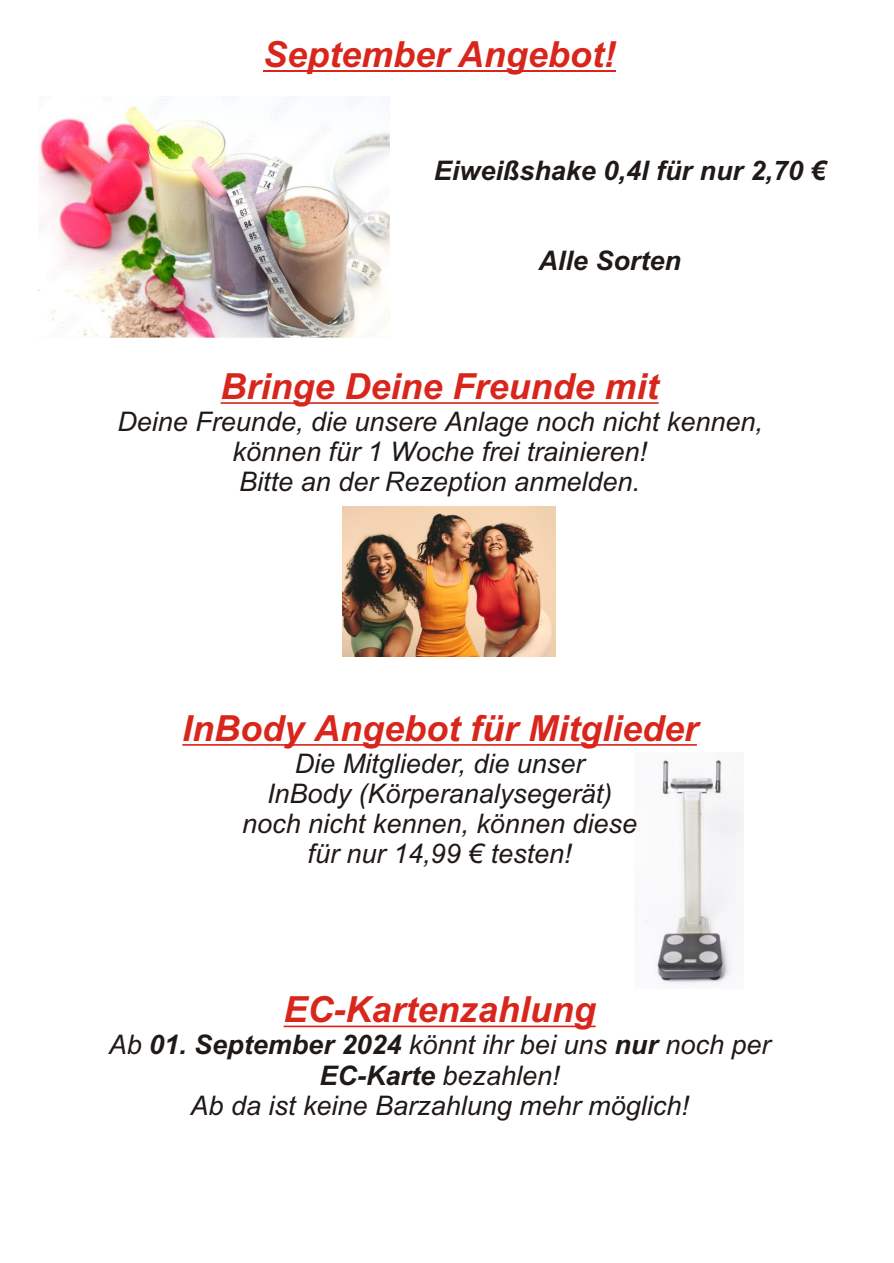
<style>
.page{position:relative;width:894px;height:1263px;background:#fff}
.page>*{position:absolute;margin:0;border:0;box-sizing:border-box;transform-origin:0 0}
.t1{font:italic 700 36px "Arial";color:#d9261c}
.t2{font:italic 27px/30.2px "Arial";color:#1f1a17;text-align:center}
.t3{font:italic 700 27px "Arial";color:#1f1a17}
.s1{font-weight:700}
</style>
<div class="page">
<img style="left:655px;top:757px;width:88px;height:228px">
<hr style="left:263px;top:70px;width:353px;height:2px;background:#d9261c">
<hr style="left:221px;top:402px;width:438px;height:2px;background:#d9261c">
<hr style="left:182px;top:744px;width:515px;height:2px;background:#d9261c">
<hr style="left:284px;top:1026px;width:312px;height:1px;background:#d9261c">
<img style="left:39px;top:97px;width:351px;height:240px">
<img style="left:343px;top:506px;width:212px;height:151px">
<h1 class="t1" style="left:263px;top:41px;width:354px">September Angebot!</h1>
<p class="t3" style="left:434px;top:160px;width:393px">Eiweißshake 0,4l für nur 2,70 €</p>
<p class="t3" style="left:538px;top:251px;width:144px">Alle Sorten</p>
<h1 class="t1" style="left:221px;top:373px;width:440px">Bringe Deine Freunde mit</h1>
<p class="t2" style="left:117px;top:409px;width:647px">Deine Freunde, die unsere Anlage noch nicht kennen, können für 1 Woche frei trainieren!<br>Bitte an der Rezeption anmelden.</p>
<h1 class="t1" style="left:182px;top:715px;width:517px">InBody Angebot für Mitglieder</h1>
<p class="t2" style="left:242px;top:751px;width:396px">Die Mitglieder, die unser<br>InBody (Körperanalysegerät) noch nicht kennen, können diese für nur 14,99 € testen!</p>
<h1 class="t1" style="left:284px;top:996px;width:314px">EC-Kartenzahlung</h1>
<p class="t2" style="left:109px;top:1032px;width:663px">Ab <span class="s1">01. September 2024</span> könnt ihr bei uns <span class="s1">nur</span> noch per<br><span class="s1">EC-Karte</span> bezahlen!<br>Ab da ist keine Barzahlung mehr möglich!</p>
</div>
